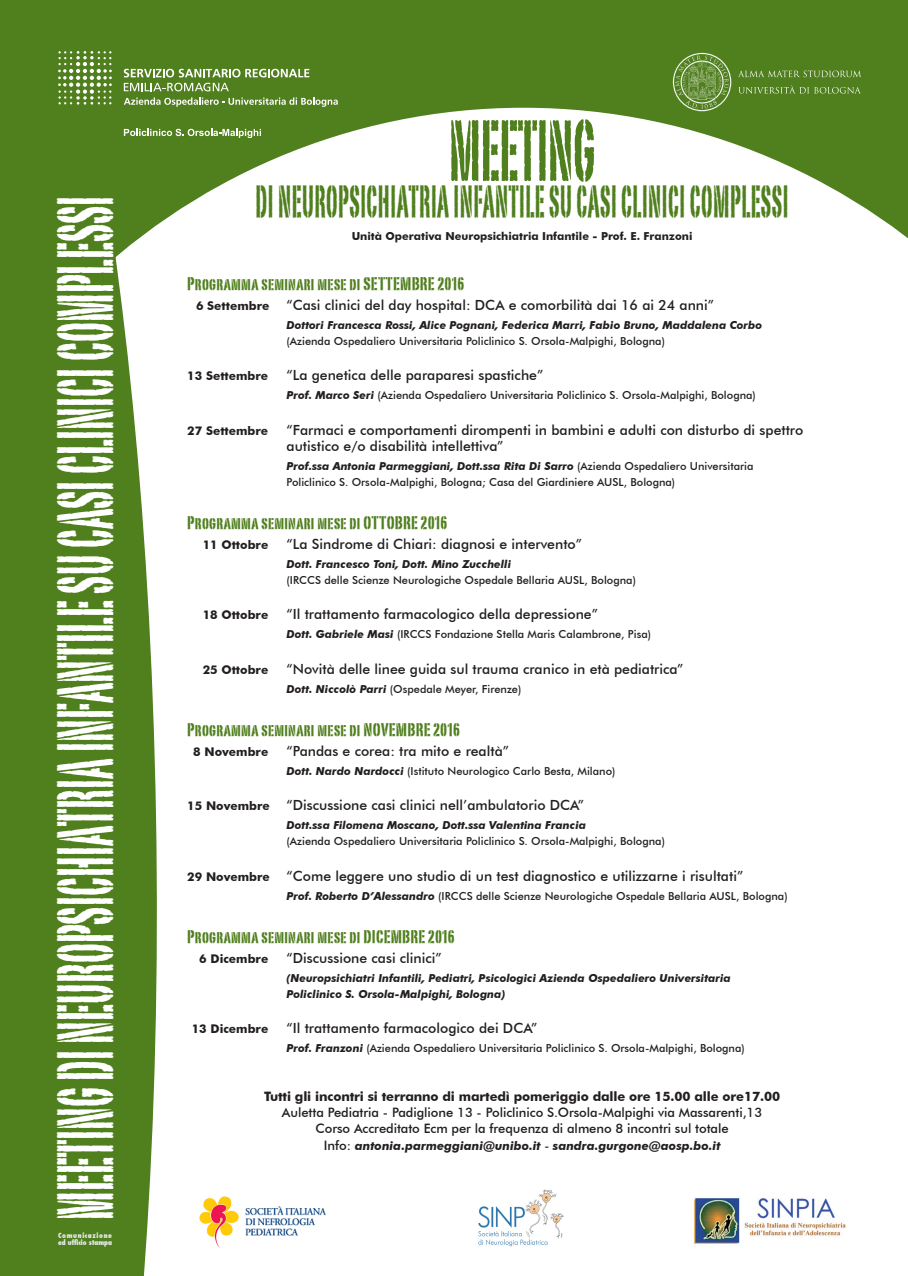
<style>
.page{position:relative;width:908px;height:1276px;background:#fff}
.page>*{position:absolute;margin:0;border:0;box-sizing:border-box;transform-origin:0 0}
.t1{font:85px "Portago ITCTT";color:#507f1e;scale:.59 1}
.t2{font:76.5px "Portago ITCTT";letter-spacing:.005em;color:#fff;scale:.59 1}
.t3{font:44.2px "Portago ITCTT";letter-spacing:.02em;color:#507f1e;scale:.59 1}
.t4{font:18px "Portago ITCTT";letter-spacing:.02em;color:#507f1e}
.t5{font:500 14px/16px "Futura BT";color:#231f20}
.t6{font:500 13px/16px "Futura BT";letter-spacing:-.005em;color:#231f20;text-align:center}
.t7{font:700 13px "Futura BT";letter-spacing:-.01em;color:#231f20}
.t8{font:700 12px "Futura BT";color:#231f20}
.t9{font:italic 700 12px "Futura BT";color:#231f20}
.t10{font:500 11px/16px "Futura BT";color:#231f20}
.t11{font:italic 700 11px/16px "Futura BT";color:#231f20}
.t12{font:700 11px "Futura BT";color:#231f20}
.t13{font:800 condensed 7px/7.4px "Futura";letter-spacing:.09em;color:#e6e7e9}
.s1{font-weight:700;font-size:12px}
.s2{font-weight:700;font-style:italic}
.s3{font-weight:500;font-style:normal;font-size:13px}
.s4{font-weight:500;font-style:normal}
</style>
<div class="page">
<div style="left:0;top:0;width:907px;height:1276px;background:#507f1e"></div>
<div style="left:167px;top:108px;width:740px;height:1168px;background:#fff"></div>
<svg style="left:115px;top:68px;width:52px;height:1208px"></svg>
<svg style="left:124px;top:129px;width:137px;height:9px"></svg>
<svg style="left:124px;top:69px;width:185px;height:8px"></svg>
<svg style="left:124px;top:83px;width:105px;height:8px"></svg>
<svg style="left:58px;top:51px;width:54px;height:54px"></svg>
<svg style="left:124px;top:97px;width:213px;height:10px"></svg>
<svg style="left:672px;top:53px;width:59px;height:58px"></svg>
<svg style="left:738px;top:71px;width:123px;height:6px"></svg>
<svg style="left:738px;top:85px;width:122px;height:9px"></svg>
<img style="left:183px;top:1195px;width:63px;height:53px">
<img style="left:240px;top:1193px;width:100px;height:54px">
<img style="left:689px;top:1196px;width:157px;height:54px">
<img style="left:470px;top:1188px;width:104px;height:58px">
<h2 class="t2" style="left:37px;top:1220px;width:1737px;rotate:-90deg">MEETING DI NEUROPSICHIATRIA INFANTILE SU CASI CLINICI COMPLESSI</h2>
<p class="t13" style="left:58px;top:1231px;width:55px">Comunicazione ed ufficio stampa</p>
<h1 class="t1" style="left:449px;top:97px;width:249px">MEETING</h1>
<h3 class="t3" style="left:255px;top:173px;width:904px">DI NEUROPSICHIATRIA INFANTILE SU CASI CLINICI COMPLESSI</h3>
<p class="t12" style="left:351px;top:229px;width:342px">Unità Operativa Neuropsichiatria Infantile - Prof. E. Franzoni</p>
<h3 class="t4" style="left:187px;top:272px;width:278px">Programma seminari mese di SETTEMBRE 2016</h3>
<p class="t5" style="left:196px;top:297px;width:519px"><span class="s1">6 Settembre</span> “Casi clinici del day hospital: DCA e comorbilità dai 16 ai 24 anni”</p>
<p class="t11" style="left:286px;top:316px;width:477px">Dottori Francesca Rossi, Alice Pognani, Federica Marri, Fabio Bruno, Maddalena Corbo</p>
<p class="t10" style="left:286px;top:332px;width:380px">(Azienda Ospedaliero Universitaria Policlinico S. Orsola-Malpighi, Bologna)</p>
<p class="t8" style="left:187px;top:369px;width:82px">13 Settembre</p>
<p class="t5" style="left:286px;top:367px;width:258px">“La genetica delle paraparesi spastiche”</p>
<p class="t10" style="left:286px;top:387px;width:470px"><span class="s2">Prof. Marco Seri</span> (Azienda Ospedaliero Universitaria Policlinico S. Orsola-Malpighi, Bologna)</p>
<p class="t8" style="left:187px;top:423px;width:82px">27 Settembre</p>
<p class="t5" style="left:286px;top:422px;width:518px">“Farmaci e comportamenti dirompenti in bambini e adulti con disturbo di spettro autistico e/o disabilità intellettiva”</p>
<p class="t10" style="left:286px;top:457px;width:468px"><span class="s2">Prof.ssa Antonia Parmeggiani, Dott.ssa Rita Di Sarro</span> (Azienda Ospedaliero Universitaria<br>Policlinico S. Orsola-Malpighi, Bologna; Casa del Giardiniere AUSL, Bologna)</p>
<h3 class="t4" style="left:187px;top:511px;width:261px">Programma seminari mese di OTTOBRE 2016</h3>
<p class="t8" style="left:202px;top:537px;width:67px">11 Ottobre</p>
<p class="t5" style="left:286px;top:535px;width:297px">“La Sindrome di Chiari: diagnosi e intervento”</p>
<p class="t11" style="left:286px;top:555px;width:226px">Dott. Francesco Toni, Dott. Mino Zucchelli</p>
<p class="t10" style="left:286px;top:571px;width:351px">(IRCCS delle Scienze Neurologiche Ospedale Bellaria AUSL, Bologna)</p>
<p class="t8" style="left:202px;top:608px;width:67px">18 Ottobre</p>
<p class="t5" style="left:286px;top:606px;width:313px">“Il trattamento farmacologico della depressione”</p>
<p class="t10" style="left:286px;top:626px;width:366px"><span class="s2">Dott. Gabriele Masi</span> (IRCCS Fondazione Stella Maris Calambrone, Pisa)</p>
<p class="t8" style="left:202px;top:662px;width:67px">25 Ottobre</p>
<p class="t5" style="left:286px;top:660px;width:398px">“Novità delle linee guida sul trauma cranico in età pediatrica”</p>
<p class="t10" style="left:286px;top:680px;width:236px"><span class="s2">Dott. Niccolò Parri</span> (Ospedale Meyer, Firenze)</p>
<h3 class="t4" style="left:187px;top:718px;width:274px">Programma seminari mese di NOVEMBRE 2016</h3>
<p class="t8" style="left:193px;top:744px;width:77px">8 Novembre</p>
<p class="t5" style="left:286px;top:742px;width:224px">“Pandas e corea: tra mito e realtà”</p>
<p class="t10" style="left:286px;top:762px;width:330px"><span class="s2">Dott. Nardo Nardocci</span> (Istituto Neurologico Carlo Besta, Milano)</p>
<p class="t5" style="left:187px;top:797px;width:398px"><span class="s1">15 Novembre</span> “Discussione casi clinici nell’ambulatorio DCA”</p>
<p class="t11" style="left:286px;top:817px;width:301px">Dott.ssa Filomena Moscano, Dott.ssa Valentina Francia</p>
<p class="t10" style="left:286px;top:833px;width:380px">(Azienda Ospedaliero Universitaria Policlinico S. Orsola-Malpighi, Bologna)</p>
<p class="t5" style="left:187px;top:867px;width:557px"><span class="s1">29 Novembre</span> “Come leggere uno studio di un test diagnostico e utilizzarne i risultati”</p>
<p class="t10" style="left:286px;top:887px;width:502px"><span class="s2">Prof. Roberto D’Alessandro</span> (IRCCS delle Scienze Neurologiche Ospedale Bellaria AUSL, Bologna)</p>
<h3 class="t4" style="left:187px;top:925px;width:269px">Programma seminari mese di DICEMBRE 2016</h3>
<p class="t8" style="left:199px;top:951px;width:71px">6 Dicembre</p>
<p class="t5" style="left:286px;top:949px;width:157px">“Discussione casi clinici”</p>
<p class="t11" style="left:286px;top:969px;width:445px">(Neuropsichiatri Infantili, Pediatri, Psicologici Azienda Ospedaliero Universitaria<br>Policlinico S. Orsola-Malpighi, Bologna)</p>
<p class="t8" style="left:192px;top:1021px;width:78px">13 Dicembre</p>
<p class="t5" style="left:286px;top:1020px;width:252px">“Il trattamento farmacologico dei DCA”</p>
<p class="t10" style="left:286px;top:1040px;width:459px"><span class="s2">Prof. Franzoni</span> (Azienda Ospedaliero Universitaria Policlinico S. Orsola-Malpighi, Bologna)</p>
<p class="t7" style="left:264px;top:1088px;width:517px">Tutti gli incontri si terranno di martedì pomeriggio dalle ore 15.00 alle ore17.00</p>
<p class="t6" style="left:282px;top:1104px;width:481px">Auletta Pediatria - Padiglione 13 - Policlinico S.Orsola-Malpighi via Massarenti,13<br>Corso Accreditato Ecm per la frequenza di almeno 8 incontri sul totale</p>
<p class="t9" style="left:323px;top:1138px;width:398px"><span class="s3">Info:</span> antonia.parmeggiani@unibo.it <span class="s4">-</span> sandra.gurgone@aosp.bo.it</p>
</div>
